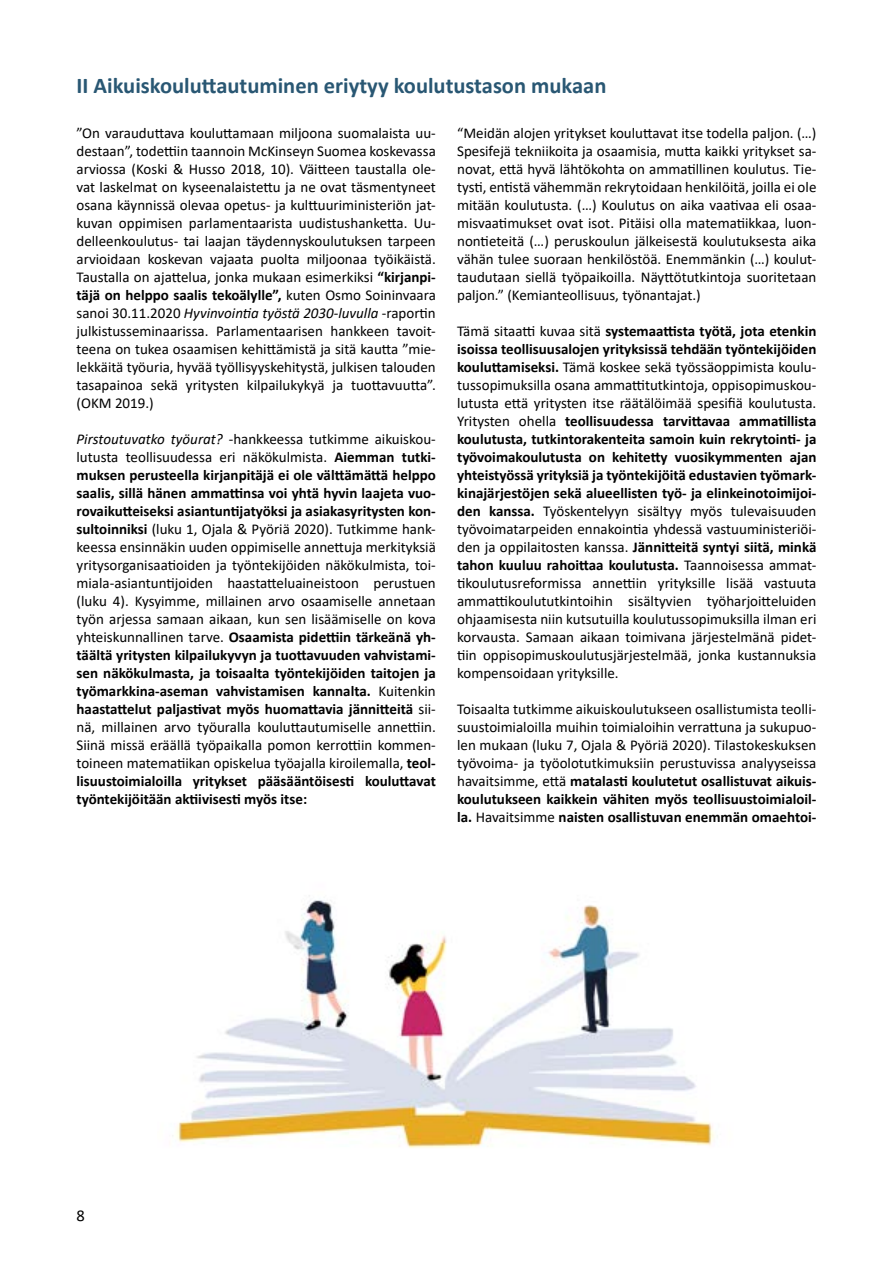
<style>
.page{position:relative;width:893px;height:1263px;background:#fff}
.page>*{position:absolute;margin:0;border:0;box-sizing:border-box;transform-origin:0 0}
.t1{font:700 22.5px "Calibri";color:#295773}
.t2{font:16.5px "Calibri";color:#000}
.t3{font:15px/18px "Calibri";color:#000;text-align:justify}
.s1{font-weight:700}
.s2{font-style:italic}
</style>
<div class="page">
<img style="left:172px;top:895px;width:543px;height:254px">
<p class="t1" style="left:77px;top:70px;width:531px">II Aikuiskouluttautuminen eriytyy koulutustason mukaan</p>
<p class="t3" style="left:77px;top:124px;width:361px">”On varauduttava kouluttamaan miljoona suomalaista uu&shy;destaan”, todettiin taannoin McKinseyn Suomea koskevassa arviossa (Koski &amp; Husso 2018, 10). Väitteen taustalla ole&shy;vat laskelmat on kyseenalaistettu ja ne ovat täsmentyneet osana käynnissä olevaa opetus- ja kulttuuriministeriön jat&shy;kuvan oppimisen parlamentaarista uudistushanketta. Uu&shy;delleenkoulutus- tai laajan täydennyskoulutuksen tarpeen arvioidaan koskevan vajaata puolta miljoonaa työikäistä.<br>Taustalla on ajattelua, jonka mukaan esimerkiksi <span class="s1">“kirjanpi&shy;täjä on helppo saalis tekoälylle”,</span> kuten Osmo Soininvaara sanoi 30.11.2020 <span class="s2">Hyvinvointia työstä 2030-luvulla</span> -raportin julkistusseminaarissa. Parlamentaarisen hankkeen tavoit&shy;teena on tukea osaamisen kehittämistä ja sitä kautta ”mie&shy;lekkäitä työuria, hyvää työllisyyskehitystä, julkisen talouden tasapainoa sekä yritysten kilpailukykyä ja tuottavuutta”. (OKM 2019.)</p>
<p class="t3" style="left:77px;top:430px;width:361px"><span class="s2">Pirstoutuvatko työurat?</span> -hankkeessa tutkimme aikuiskou&shy;lutusta teollisuudessa eri näkökulmista. <span class="s1">Aiemman tutki&shy;muksen perusteella kirjanpitäjä ei ole välttämättä helppo saalis, sillä hänen ammattinsa voi yhtä hyvin laajeta vuo&shy;rovaikutteiseksi asiantuntijatyöksi ja asiakasyritysten kon&shy;sultoinniksi</span> (luku 1, Ojala &amp; Pyöriä 2020). Tutkimme hank&shy;keessa ensinnäkin uuden oppimiselle annettuja merkityksiä yritysorganisaatioiden ja työntekijöiden näkökulmista, toi&shy;miala-asiantuntijoiden haastatteluaineistoon perustuen (luku 4). Kysyimme, millainen arvo osaamiselle annetaan työn arjessa samaan aikaan, kun sen lisäämiselle on kova yhteiskunnallinen tarve. <span class="s1">Osaamista pidettiin tärkeänä yh&shy;täältä yritysten kilpailukyvyn ja tuottavuuden vahvistami&shy;sen näkökulmasta, ja toisaalta työntekijöiden taitojen ja työmarkkina-aseman vahvistamisen kannalta.</span> Kuitenkin <span class="s1">haastattelut paljastivat myös huomattavia jännitteitä</span> sii&shy;nä, millainen arvo työuralla kouluttautumiselle annettiin.<br>Siinä missä eräällä työpaikalla pomon kerrottiin kommen&shy;toineen matematiikan opiskelua työajalla kiroilemalla, <span class="s1">teol&shy;lisuustoimialoilla yritykset pääsääntöisesti kouluttavat työntekijöitään aktiivisesti myös itse:</span></p>
<p class="t3" style="left:457px;top:124px;width:361px">“Meidän alojen yritykset kouluttavat itse todella paljon. (…)<br>Spesifejä tekniikoita ja osaamisia, mutta kaikki yritykset sa&shy;novat, että hyvä lähtökohta on ammatillinen koulutus. Tie&shy;tysti, entistä vähemmän rekrytoidaan henkilöitä, joilla ei ole mitään koulutusta. (…) Koulutus on aika vaativaa eli osaa&shy;misvaatimukset ovat isot. Pitäisi olla matematiikkaa, luon&shy;nontieteitä (…) peruskoulun jälkeisestä koulutuksesta aika vähän tulee suoraan henkilöstöä. Enemmänkin (…) koulut&shy;taudutaan siellä työpaikoilla. Näyttötutkintoja suoritetaan paljon.” (Kemianteollisuus, työnantajat.)</p>
<p class="t3" style="left:457px;top:322px;width:361px">Tämä sitaatti kuvaa sitä <span class="s1">systemaattista työtä, jota etenkin isoissa teollisuusalojen yrityksissä tehdään työntekijöiden kouluttamiseksi.</span> Tämä koskee sekä työssäoppimista koulu&shy;tussopimuksilla osana ammattitutkintoja, oppisopimuskou&shy;lutusta että yritysten itse räätälöimää spesifiä koulutusta.<br>Yritysten ohella <span class="s1">teollisuudessa tarvittavaa ammatillista koulutusta, tutkintorakenteita samoin kuin rekrytointi- ja työvoimakoulutusta on kehitetty vuosikymmenten ajan yhteistyössä yrityksiä ja työntekijöitä edustavien työmark&shy;kinajärjestöjen sekä alueellisten työ- ja elinkeinotoimijoi&shy;den kanssa.</span> Työskentelyyn sisältyy myös tulevaisuuden työvoimatarpeiden ennakointia yhdessä vastuuministeriöi&shy;den ja oppilaitosten kanssa. <span class="s1">Jännitteitä syntyi siitä, minkä tahon kuuluu rahoittaa koulutusta.</span> Taannoisessa ammat&shy;tikoulutusreformissa annettiin yrityksille lisää vastuuta ammattikoulututkintoihin sisältyvien työharjoitteluiden ohjaamisesta niin kutsutuilla koulutussopimuksilla ilman eri korvausta. Samaan aikaan toimivana järjestelmänä pidet&shy;tiin oppisopimuskoulutusjärjestelmää, jonka kustannuksia kompensoidaan yrityksille.</p>
<p class="t3" style="left:457px;top:700px;width:361px">Toisaalta tutkimme aikuiskoulutukseen osallistumista teolli&shy;suustoimialoilla muihin toimialoihin verrattuna ja sukupuo&shy;len mukaan (luku 7, Ojala &amp; Pyöriä 2020). Tilastokeskuksen työvoima- ja työolotutkimuksiin perustuvissa analyyseissa havaitsimme, että <span class="s1">matalasti koulutetut osallistuvat aikuis&shy;koulutukseen kaikkein vähiten myös teollisuustoimialoil&shy;la.</span> Havaitsimme <span class="s1">naisten osallistuvan enemmän omaehtoi-</span></p>
<p class="t2" style="left:77px;top:1204px;width:10px">8</p>
</div>
